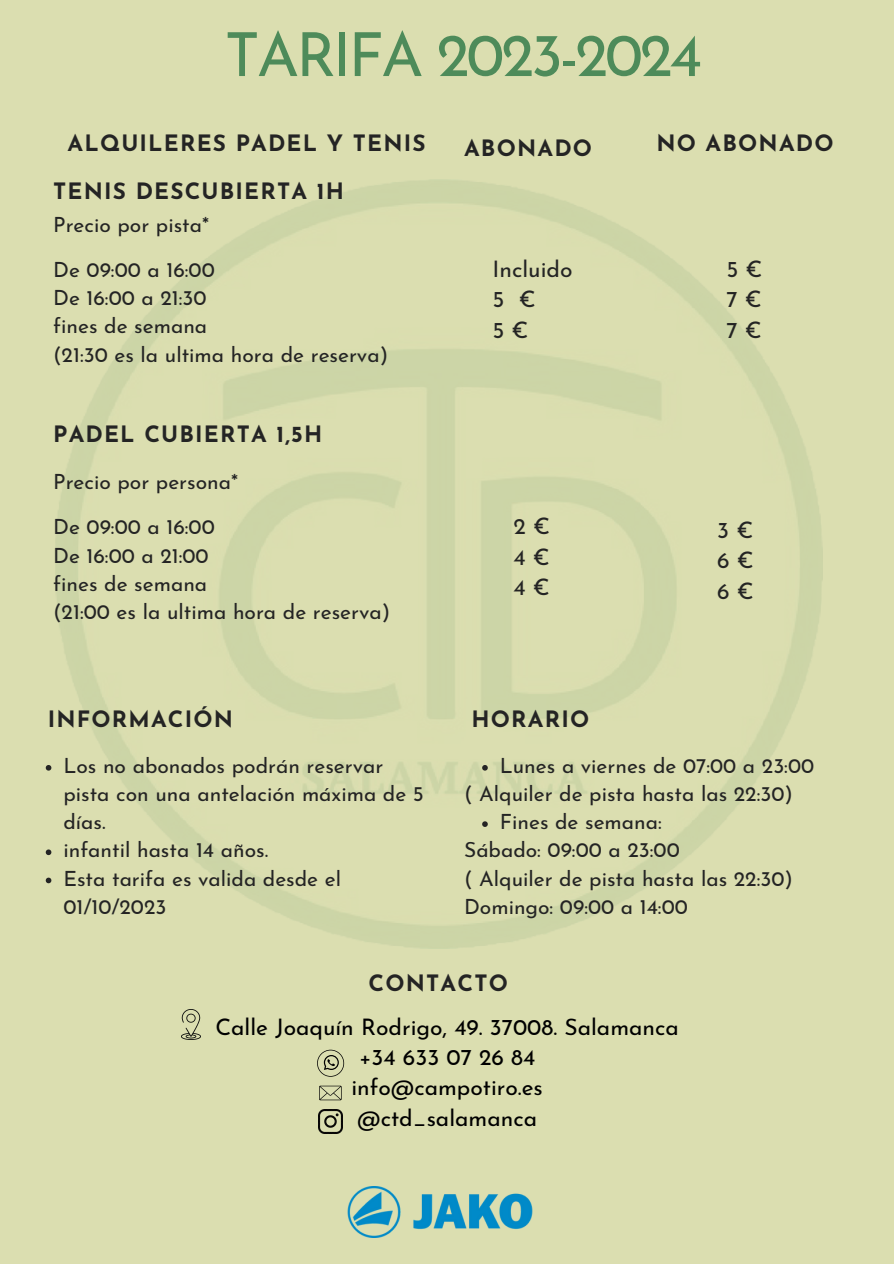
<style>
.page{position:relative;width:894px;height:1264px;background:#fff}
.page>*{position:absolute;margin:0;border:0;box-sizing:border-box;transform-origin:0 0}
.t1{font:60.6px "Josefin Sans";letter-spacing:-.05em;color:#4e8b5a}
.t2{font:22.8px "Josefin Sans";color:#000}
.t3{font:22.8px "Josefin Sans";color:#242424}
.t4{font:700 22.5px "Josefin Sans";letter-spacing:.05em;color:#242424}
.t5{font:21px/28.2px "Josefin Sans";color:#242424}
</style>
<div class="page">
<div style="left:0;top:0;width:893px;height:1263px;background:#dbdeb0"></div>
<img style="left:347px;top:1186px;width:185px;height:51px">
<img style="left:181px;top:1009px;width:19px;height:30px">
<svg style="left:317px;top:1049px;width:27px;height:27px"></svg>
<svg style="left:319px;top:1085px;width:22px;height:15px"></svg>
<img style="left:318px;top:1109px;width:24px;height:24px">
<svg style="left:46px;top:765px;width:5px;height:5px"></svg>
<svg style="left:46px;top:849px;width:5px;height:6px"></svg>
<svg style="left:46px;top:877px;width:5px;height:6px"></svg>
<svg style="left:482px;top:765px;width:5px;height:5px"></svg>
<svg style="left:482px;top:821px;width:5px;height:6px"></svg>
<p class="t1" style="left:224px;top:31px;width:479px">TARIFA 2023-2024</p>
<p class="t4" style="left:68px;top:134px;width:359px">ALQUILERES PADEL Y TENIS</p>
<p class="t4" style="left:53px;top:182px;width:292px">TENIS DESCUBIERTA 1H</p>
<p class="t5" style="left:53px;top:212px;width:157px">Precio por pista*</p>
<p class="t5" style="left:53px;top:257px;width:163px">De 09:00 a 16:00</p>
<p class="t5" style="left:53px;top:286px;width:155px">De 16:00 a 21:30</p>
<p class="t5" style="left:53px;top:314px;width:155px">fines de semana</p>
<p class="t5" style="left:53px;top:342px;width:336px">(21:30 es la ultima hora de reserva)</p>
<p class="t4" style="left:53px;top:424px;width:270px">PADEL CUBIERTA 1,5H</p>
<p class="t5" style="left:53px;top:470px;width:186px">Precio por persona*</p>
<p class="t5" style="left:53px;top:515px;width:163px">De 09:00 a 16:00</p>
<p class="t5" style="left:53px;top:543px;width:157px">De 16:00 a 21:00</p>
<p class="t5" style="left:53px;top:571px;width:155px">fines de semana</p>
<p class="t5" style="left:53px;top:600px;width:338px">(21:00 es la ultima hora de reserva)</p>
<p class="t4" style="left:48px;top:710px;width:187px">INFORMACIÓN</p>
<p class="t5" style="left:63px;top:753px;width:362px">Los no abonados podrán reservar pista con una antelación máxima de 5 días.</p>
<p class="t5" style="left:63px;top:838px;width:206px">infantil hasta 14 años.</p>
<p class="t5" style="left:63px;top:866px;width:279px">Esta tarifa es valida desde el<br>01/10/2023</p>
<p class="t4" style="left:464px;top:139px;width:129px">ABONADO</p>
<p class="t3" style="left:492px;top:260px;width:81px">Incluido</p>
<p class="t3" style="left:492px;top:290px;width:45px">5 €</p>
<p class="t3" style="left:492px;top:320px;width:38px">5 €</p>
<p class="t4" style="left:656px;top:134px;width:179px">NO ABONADO</p>
<p class="t3" style="left:726px;top:260px;width:38px">5 €</p>
<p class="t3" style="left:726px;top:290px;width:37px">7 €</p>
<p class="t3" style="left:726px;top:320px;width:37px">7 €</p>
<p class="t3" style="left:513px;top:517px;width:38px">2 €</p>
<p class="t3" style="left:513px;top:547px;width:38px">4 €</p>
<p class="t3" style="left:513px;top:578px;width:38px">4 €</p>
<p class="t3" style="left:717px;top:521px;width:38px">3 €</p>
<p class="t3" style="left:717px;top:551px;width:38px">6 €</p>
<p class="t3" style="left:717px;top:581px;width:38px">6 €</p>
<p class="t4" style="left:471px;top:710px;width:119px">HORARIO</p>
<p class="t5" style="left:499px;top:753px;width:316px">Lunes a viernes de 07:00 a 23:00</p>
<p class="t5" style="left:499px;top:809px;width:163px">Fines de semana:</p>
<p class="t5" style="left:464px;top:781px;width:330px">( Alquiler de pista hasta las 22:30)</p>
<p class="t5" style="left:464px;top:838px;width:217px">Sábado: 09:00 a 23:00</p>
<p class="t5" style="left:464px;top:866px;width:330px">( Alquiler de pista hasta las 22:30)</p>
<p class="t5" style="left:464px;top:894px;width:225px">Domingo: 09:00 a 14:00</p>
<p class="t4" style="left:368px;top:974px;width:141px">CONTACTO</p>
<p class="t2" style="left:215px;top:1017px;width:465px">Calle Joaquín Rodrigo, 49. 37008. Salamanca</p>
<p class="t2" style="left:359px;top:1047px;width:178px">+34 633 07 26 84</p>
<p class="t2" style="left:351px;top:1078px;width:193px">info@campotiro.es</p>
<p class="t2" style="left:357px;top:1108px;width:181px">@ctd_salamanca</p>
</div>
